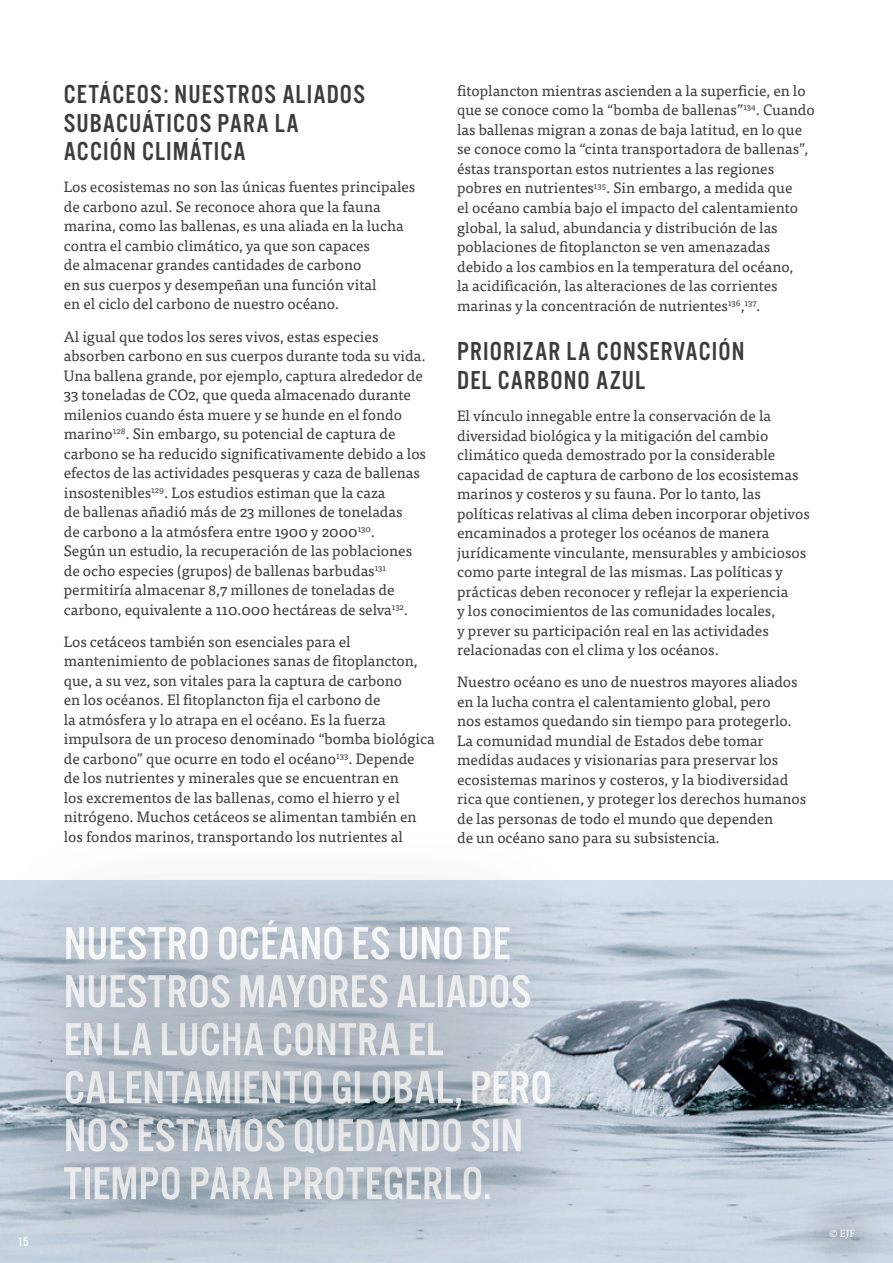
<style>
.page{position:relative;width:893px;height:1263px;background:#fff}
.page>*{position:absolute;margin:0;border:0;box-sizing:border-box;transform-origin:0 0}
.t1{font:27px/28.5px "Alternate Got No 3 D";letter-spacing:.04em;color:#3c3c3b}
.t2{font:15px/19.5px "Tisa Pro";color:#3c3c3b}
.t3{font:13.5px "Alternate Got No 3 D";color:#fff}
.t4{font:10.5px "Tisa Pro";color:#fff}
</style>
<div class="page">
<img style="left:634px;top:880px;width:259px;height:383px">
<div style="left:0;top:1001px;width:634px;height:262px;background:#c7d2dd"></div>
<div style="left:0;top:953px;width:661px;height:269px;background:#000;opacity:.17"></div>
<div style="left:0;top:906px;width:551px;height:267px;background:#000;opacity:.17"></div>
<div style="left:0;top:857px;width:641px;height:268px;background:#000;opacity:.17"></div>
<div style="left:0;top:808px;width:622px;height:268px;background:#000;opacity:.2"></div>
<svg style="left:66px;top:920px;width:444px;height:40px"></svg>
<div style="left:796px;top:1194px;width:92px;height:69px;background:#000;opacity:.95"></div>
<h1 class="t1" style="left:64px;top:81px;width:303px">CETÁCEOS: NUESTROS ALIADOS<br>SUBACUÁTICOS PARA LA<br>ACCIÓN CLIMÁTICA</h1>
<p class="t2" style="left:64px;top:176px;width:353px">Los ecosistemas no son las únicas fuentes principales de carbono azul. Se reconoce ahora que la fauna marina, como las ballenas, es una aliada en la lucha contra el cambio climático, ya que son capaces<br>de almacenar grandes cantidades de carbono<br>en sus cuerpos y desempeñan una función vital<br>en el ciclo del carbono de nuestro océano.</p>
<p class="t2" style="left:64px;top:326px;width:364px">Al igual que todos los seres vivos, estas especies absorben carbono en sus cuerpos durante toda su vida.<br>Una ballena grande, por ejemplo, captura alrededor de 33 toneladas de CO2, que queda almacenado durante milenios cuando ésta muere y se hunde en el fondo marino<sup>128</sup>. Sin embargo, su potencial de captura de carbono se ha reducido significativamente debido a los efectos de las actividades pesqueras y caza de ballenas insostenibles<sup>129</sup>. Los estudios estiman que la caza<br>de ballenas añadió más de 23 millones de toneladas<br>de carbono a la atmósfera entre 1900 y 2000<sup>130</sup>.<br>Según un estudio, la recuperación de las poblaciones de ocho especies (grupos) de ballenas barbudas<sup>131 </sup>permitiría almacenar 8,7 millones de toneladas de carbono, equivalente a 110.000 hectáreas de selva<sup>132</sup>.</p>
<p class="t2" style="left:64px;top:631px;width:372px">Los cetáceos también son esenciales para el mantenimiento de poblaciones sanas de fitoplancton, que, a su vez, son vitales para la captura de carbono<br>en los océanos. El fitoplancton fija el carbono de<br>la atmósfera y lo atrapa en el océano. Es la fuerza impulsora de un proceso denominado “bomba biológica de carbono” que ocurre en todo el océano<sup>133</sup>. Depende<br>de los nutrientes y minerales que se encuentran en<br>los excrementos de las ballenas, como el hierro y el nitrógeno. Muchos cetáceos se alimentan también en los fondos marinos, transportando los nutrientes al</p>
<p class="t2" style="left:457px;top:80px;width:359px">fitoplancton mientras ascienden a la superficie, en lo que se conoce como la “bomba de ballenas”<sup>134</sup>. Cuando las ballenas migran a zonas de baja latitud, en lo que se conoce como la “cinta transportadora de ballenas”, éstas transportan estos nutrientes a las regiones pobres en nutrientes<sup>135</sup>. Sin embargo, a medida que<br>el océano cambia bajo el impacto del calentamiento global, la salud, abundancia y distribución de las poblaciones de fitoplancton se ven amenazadas debido a los cambios en la temperatura del océano,<br>la acidificación, las alteraciones de las corrientes marinas y la concentración de nutrientes<sup>136</sup>,<sup>137</sup>.</p>
<h1 class="t1" style="left:457px;top:338px;width:289px">PRIORIZAR LA CONSERVACIÓN<br>DEL CARBONO AZUL</h1>
<p class="t2" style="left:457px;top:405px;width:354px">El vínculo innegable entre la conservación de la diversidad biológica y la mitigación del cambio climático queda demostrado por la considerable capacidad de captura de carbono de los ecosistemas marinos y costeros y su fauna. Por lo tanto, las políticas relativas al clima deben incorporar objetivos encaminados a proteger los océanos de manera jurídicamente vinculante, mensurables y ambiciosos como parte integral de las mismas. Las políticas y prácticas deben reconocer y reflejar la experiencia<br>y los conocimientos de las comunidades locales,<br>y prever su participación real en las actividades relacionadas con el clima y los océanos.</p>
<p class="t2" style="left:457px;top:671px;width:351px">Nuestro océano es uno de nuestros mayores aliados en la lucha contra el calentamiento global, pero<br>nos estamos quedando sin tiempo para protegerlo.<br>La comunidad mundial de Estados debe tomar medidas audaces y visionarias para preservar los ecosistemas marinos y costeros, y la biodiversidad rica que contienen, y proteger los derechos humanos de las personas de todo el mundo que dependen<br>de un océano sano para su subsistencia.</p>
<p class="t3" style="left:18px;top:1235px;width:13px">15</p>
<p class="t4" style="left:829px;top:1226px;width:27px">© EJF</p>
</div>
